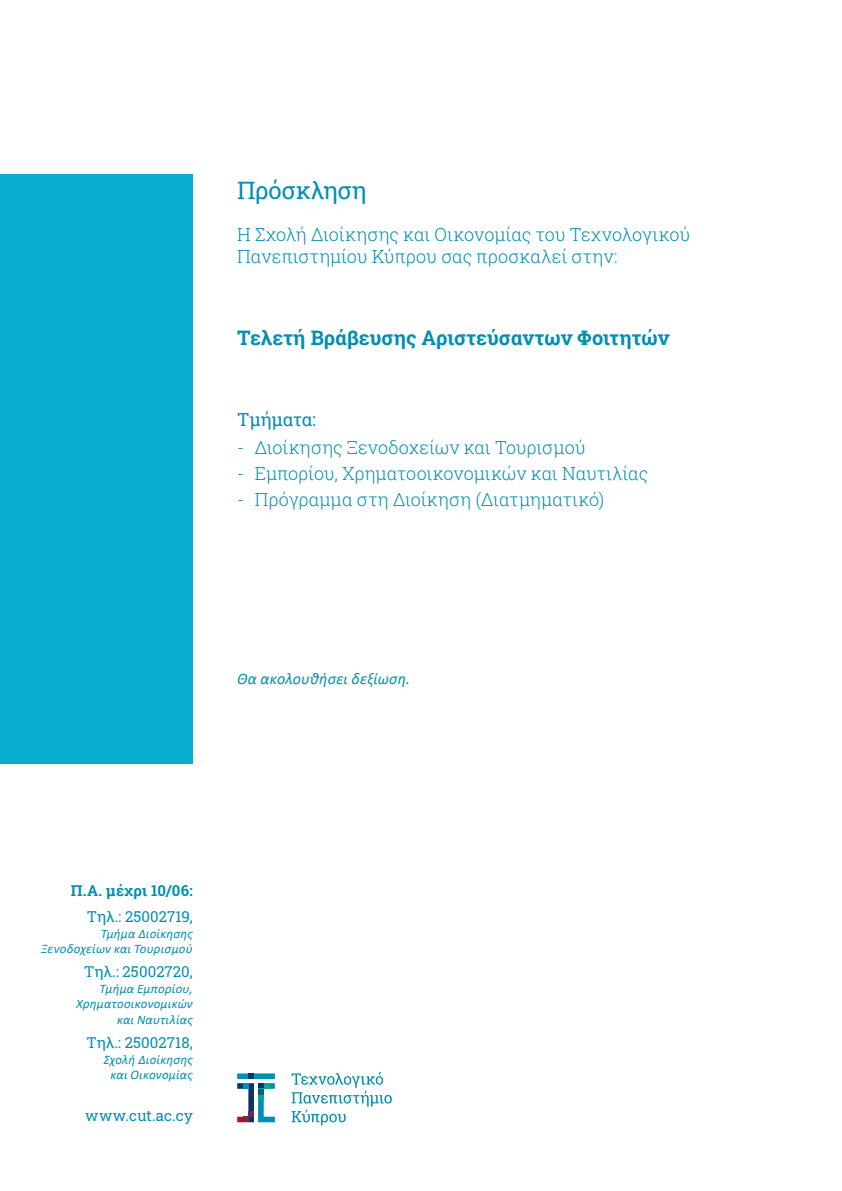
<style>
.page{position:relative;width:842px;height:1191px;background:#fff}
.page>*{position:absolute;margin:0;border:0;box-sizing:border-box;transform-origin:0 0}
.t1{font:24px "Roboto Slab";letter-spacing:-.015em;color:#008fb3}
.t2{font:700 20px "Roboto Slab";color:#008fb3}
.t3{font:300 18px/22px "Roboto Slab";color:#008fb3}
.t4{font:18px "Roboto Slab";letter-spacing:-.015em;color:#008fb3}
.t5{font:italic 16px "Calibri";letter-spacing:.01em;color:#008fb3}
.t6{font:15px "Roboto Slab";letter-spacing:.01em;color:#008fb3}
.t7{font:700 15px "Roboto Slab";letter-spacing:.015em;color:#008fb3}
.t8{font:italic 13px/15.6px "Calibri";letter-spacing:.015em;color:#008fb3;text-align:right}
</style>
<div class="page">
<div style="left:0;top:174px;width:193px;height:589px;background:#09adcf"></div>
<svg style="left:237px;top:1073px;width:38px;height:49px"></svg>
<svg style="left:292px;top:1072px;width:100px;height:53px"></svg>
<h1 class="t1" style="left:237px;top:174px;width:131px">Πρόσκληση</h1>
<p class="t3" style="left:237px;top:223px;width:454px">Η Σχολή ∆ιοίκησης και Οικονομίας του Τεχνολογικού<br>Πανεπιστημίου Κύπρου σας προσκαλεί στην:</p>
<p class="t2" style="left:237px;top:324px;width:434px">Τελετή Βράβευσης Αριστεύσαντων Φοιτητών</p>
<p class="t4" style="left:237px;top:407px;width:80px">Τμήματα:</p>
<p class="t3" style="left:237px;top:436px;width:350px">- ∆ιοίκησης Ξενοδοχείων και Τουρισμού</p>
<p class="t3" style="left:237px;top:462px;width:413px">- Εμπορίου, Χρηματοοικονομικών και Ναυτιλίας</p>
<p class="t3" style="left:237px;top:488px;width:369px">- Πρόγραμμα στη ∆ιοίκηση (∆ιατμηματικό)</p>
<p class="t5" style="left:237px;top:667px;width:175px">Θα ακολουθήσει δεξίωση.</p>
<p class="t7" style="left:71px;top:880px;width:123px">Π.Α. μέχρι 10/06:</p>
<p class="t6" style="left:87px;top:906px;width:108px">Τηλ.: 25002719,</p>
<p class="t8" style="left:41px;top:925px;width:153px">Τμήμα Διοίκησης<br>Ξενοδοχείων και Τουρισμού</p>
<p class="t6" style="left:84px;top:961px;width:110px">Τηλ.: 25002720,</p>
<p class="t8" style="left:76px;top:980px;width:118px">Τμήμα Εμπορίου,<br>Χρηματοοικονομικών και Ναυτιλίας</p>
<p class="t6" style="left:86px;top:1032px;width:108px">Τηλ.: 25002718,</p>
<p class="t8" style="left:104px;top:1051px;width:90px;text-align:center">Σχολή Διοίκησης και Οικονομίας</p>
<p class="t6" style="left:85px;top:1105px;width:109px">www.cut.ac.cy</p>
</div>
